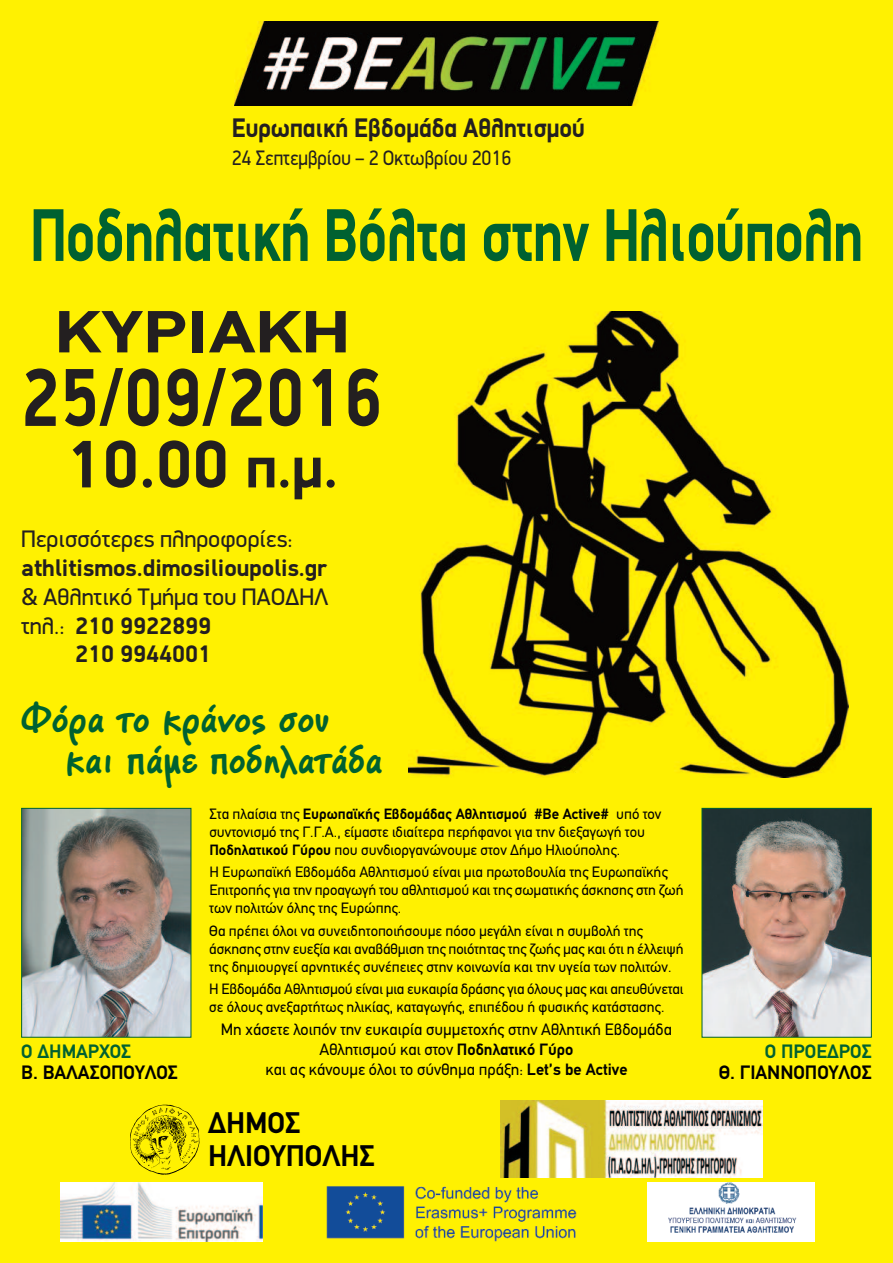
<style>
.page{position:relative;width:893px;height:1263px;background:#fff101}
.page>*{position:absolute;margin:0;border:0;box-sizing:border-box;transform-origin:0 0}
.t1{font:700 82.5px "PF Din Display";letter-spacing:.015em;color:#231f20;scale:.85 1}
.t2{font:700 75px "PF Din Display";color:#006131;scale:.75 1}
.t3{font:700 67.5px "PF Din Display";color:#231f20}
.t4{font:700 60px "PF Din Display";color:#231f20;scale:1.25 1}
.t5{font:700 42px/40.5px "PF Reminder";color:#006131}
.t6{font:700 30px/33px "PF Din Text";color:#000}
.t7{font:700 27px "PF Din Display";color:#231f20;scale:.9 1}
.t8{font:700 24px "PF Din Display";color:#231f20}
.t9{font:24px "PF Din Display";color:#231f20}
.t10{font:21px "PF Din Display";color:#231f20;scale:.9 1}
.t11{font:700 19.5px/20.4px "PF Din Text";color:#000}
.t12{font:16.5px/19.8px "PF Din Text";color:#000;text-align:center}
.t13{font:15px/18px "PF Din Text";color:#000}
.s1{font-size:60px}
.s2{font-family:"PF Catalog"}
.s3{font-weight:400}
.s4{font-weight:700}
.s5{color:#006131}
</style>
<div class="page">
<img style="left:501px;top:1101px;width:262px;height:76px">
<img style="left:130px;top:1104px;width:69px;height:71px">
<img style="left:326px;top:1186px;width:251px;height:56px">
<img style="left:235px;top:22px;width:423px;height:84px">
<img style="left:61px;top:1183px;width:202px;height:58px">
<img style="left:648px;top:1182px;width:167px;height:60px">
<img style="left:409px;top:311px;width:439px;height:467px">
<img style="left:704px;top:810px;width:166px;height:225px">
<div style="left:702px;top:808px;width:170px;height:229px;border:1px solid #006131"></div>
<img style="left:23px;top:810px;width:166px;height:225px">
<div style="left:21px;top:808px;width:170px;height:229px;border:1px solid #006131"></div>
<p class="t7" style="left:232px;top:112px;width:394px">Ευρωπαική Εβδομάδα Αθλητισμού</p>
<p class="t10" style="left:232px;top:145px;width:312px">24 Σεπτεμβρίου – 2 Οκτωβρίου 2016</p>
<p class="t2" style="left:30px;top:190px;width:1111px">Ποδηλατική Βόλτα στην Ηλιούπολη</p>
<p class="t4" style="left:55px;top:295px;width:237px">ΚΥΡΙΑΚΗ</p>
<p class="t1" style="left:21px;top:348px;width:426px">25/09/2016</p>
<p class="t3" style="left:66px;top:423px;width:274px">10.00 <span class="s1">π.μ.</span></p>
<p class="t9" style="left:21px;top:524px;width:273px">Περισσότερες πληροφορίες:</p>
<p class="t8" style="left:21px;top:553px;width:307px">athlitismos.dimosilioupolis.gr</p>
<p class="t9" style="left:21px;top:582px;width:309px"><span class="s2">&amp;</span> Αθλητικό Τμήμα του ΠΑΟΔΗΛ</p>
<p class="t8" style="left:21px;top:611px;width:192px"><span class="s3">τηλ.:</span> 210 9922899</p>
<p class="t8" style="left:75px;top:640px;width:138px">210 9944001</p>
<p class="t5" style="left:65px;top:702px;width:319px;text-indent:-44px">Φόρα το κράνος σου και πάμε ποδηλατάδα</p>
<p class="t13" style="left:209px;top:805px;width:454px">Στα πλαίσια της <span class="s4">Ευρωπαϊκής Εβδομάδας Αθλητισμού #Be Active#</span> υπό τον συντονισμό της Γ.Γ.Α., είμαστε ιδιαίτερα περήφανοι για την διεξαγωγή του<br><span class="s4">Ποδηλατικού Γύρου</span> που συνδιοργανώνουμε στον Δήμο Ηλιούπολης.</p>
<p class="t13" style="left:209px;top:863px;width:476px">Η Ευρωπαϊκή Εβδομάδα Αθλητισμού είναι μια πρωτοβουλία της Ευρωπαϊκής<br>Επιτροπής για την προαγωγή του αθλητισμού και της σωματικής άσκησης στη ζωή των πολιτών όλης της Ευρώπης.</p>
<p class="t13" style="left:209px;top:922px;width:476px">Θα πρέπει όλοι να συνειδητοποιήσουμε πόσο μεγάλη είναι η συμβολή της άσκησης στην ευεξία και αναβάθμιση της ποιότητας της ζωής μας και ότι η έλλειψή της δημιουργεί αρνητικές συνέπειες στην κοινωνία και την υγεία των πολιτών.</p>
<p class="t13" style="left:209px;top:980px;width:476px">Η Εβδομάδα Αθλητισμού είναι μια ευκαιρία δράσης για όλους μας και απευθύνεται σε όλους ανεξαρτήτως ηλικίας, καταγωγής, επιπέδου ή φυσικής κατάστασης.</p>
<p class="t12" style="left:221px;top:1020px;width:452px">Μη χάσετε λοιπόν την ευκαιρία συμμετοχής στην Αθλητική Εβδομάδα<br>Αθλητισμού και στον <span class="s4">Ποδηλατικό Γύρο<br></span>και ας κάνουμε όλοι το σύνθημα πράξη: <span class="s4">Let’s be Active</span></p>
<p class="t11" style="left:21px;top:1041px;width:158px"><span class="s5">Ο ΔΗΜΑΡΧΟΣ<br></span>Β. ΒΑΛΑΣΟΠΟΥΛΟΣ</p>
<p class="t11" style="left:719px;top:1041px;width:154px;text-align:right"><span class="s5">Ο ΠΡΟΕΔΡΟΣ<br></span>Θ. ΓΙΑΝΝΟΠΟΥΛΟΣ</p>
<p class="t6" style="left:208px;top:1106px;width:169px">ΔΗΜΟΣ<br>ΗΛΙΟΥΠΟΛΗΣ</p>
</div>
